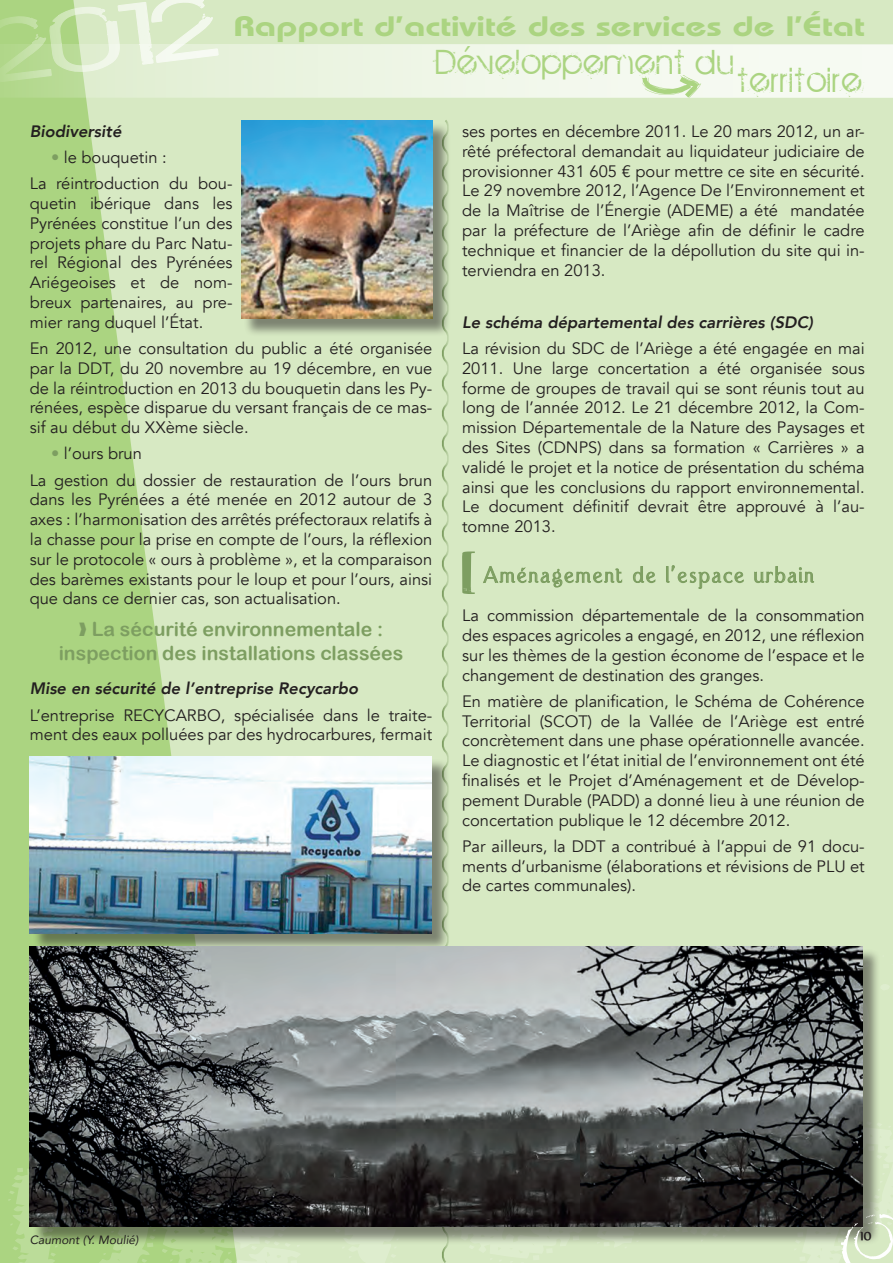
<style>
.page{position:relative;width:893px;height:1263px;background:#d7e9c3}
.page>*{position:absolute;margin:0;border:0;box-sizing:border-box;transform-origin:0 0}
.t1{font:37.8px "BIRTHOFAHERO";letter-spacing:.05em;color:#abd481}
.t2{font:600 28.05px "Bauhaus";color:#abd481;scale:1.37 1}
.t3{font:24px "Port Credit";letter-spacing:.1em;color:#7d9e61;scale:1.05 1}
.t4{font:19.5px/23.4px "Arial Rounded MT Bold";color:#7d9e61;text-align:center}
.t5{font:16.5px/19.8px "Avenir";color:#231f20;text-align:justify}
.t6{font:italic 800 16.5px "Avenir";color:#231f20}
.t7{font:700 16.5px "Port Credit";color:#231f20}
.t8{font:italic 12px "Avenir";color:#231f20}
.s1{color:#7d9e61}
</style>
<div class="page">
<svg style="left:0;top:98px;width:237px;height:1165px;fill:#abd481"></svg>
<svg style="left:0;top:44px;width:893px;height:54px;background:#eef5e5"></svg>
<svg style="left:0;top:0;width:219px;height:84px"></svg>
<svg style="left:483px;top:566px;width:140px;height:22px"></svg>
<svg style="left:633px;top:566px;width:23px;height:17px"></svg>
<svg style="left:666px;top:565px;width:78px;height:24px"></svg>
<svg style="left:754px;top:566px;width:60px;height:17px"></svg>
<svg style="left:442px;top:120px;width:33px;height:1143px"></svg>
<div style="left:243px;top:123px;width:208px;height:214px;background:#231f20;opacity:.5"></div>
<img style="left:241px;top:120px;width:191px;height:198px">
<div style="left:32px;top:758px;width:419px;height:194px;background:#231f20;opacity:.5"></div>
<img style="left:30px;top:756px;width:402px;height:177px">
<svg style="left:642px;top:75px;width:59px;height:23px"></svg>
<div style="left:32px;top:948px;width:849px;height:297px;background:#231f20;opacity:.5"></div>
<img style="left:30px;top:946px;width:832px;height:281px">
<svg style="left:841px;top:1214px;width:52px;height:49px"></svg>
<h2 class="t2" style="left:233px;top:9px;width:462px">Rapport d’activité des services de l’État</h2>
<h1 class="t1" style="left:436px;top:41px;width:299px">Développement du</h1>
<h1 class="t1" style="left:738px;top:59px;width:125px">territoire</h1>
<p class="t6" style="left:30px;top:121px;width:93px">Biodiversité</p>
<p class="t5" style="left:30px;top:145px;width:204px;line-height:26.2px;text-indent:21px"><span class="s1">•</span> le bouquetin :<br>La réintroduction du bou-</p>
<p class="t5" style="left:30px;top:194px;width:204px">quetin ibérique dans les Pyrénées constitue l’un des projets phare du Parc Natu&shy;rel Régional des Pyrénées Ariégeoises et de nom&shy;breux partenaires, au pre&shy;mier rang duquel l’État.</p>
<p class="t5" style="left:30px;top:339px;width:404px">En 2012, une consultation du public a été organisée par la DDT, du 20 novembre au 19 décembre, en vue de la réintroduction en 2013 du bouquetin dans les Py&shy;rénées, espèce disparue du versant français de ce mas&shy;sif au début du XXème siècle.</p>
<p class="t5" style="left:30px;top:441px;width:404px;line-height:26.2px;text-indent:21px"><span class="s1">•</span> l’ours brun<br>La gestion du dossier de restauration de l’ours brun</p>
<p class="t5" style="left:30px;top:490px;width:404px">dans les Pyrénées a été menée en 2012 autour de 3 axes : l’harmonisation des arrêtés préfectoraux relatifs à la chasse pour la prise en compte de l’ours, la réflexion sur le protocole « ours à problème », et la comparaison des barèmes existants pour le loup et pour l’ours, ainsi que dans ce dernier cas, son actualisation.</p>
<p class="t4" style="left:59px;top:617px;width:346px">❱ La sécurité environnementale : inspection des installations classées</p>
<p class="t6" style="left:30px;top:679px;width:330px">Mise en sécurité de l’entreprise Recycarbo</p>
<p class="t5" style="left:30px;top:705px;width:404px">L’entreprise RECYCARBO, spécialisée dans le traite&shy;ment des eaux polluées par des hydrocarbures, fermait</p>
<p class="t5" style="left:462px;top:122px;width:404px">ses portes en décembre 2011. Le 20 mars 2012, un ar&shy;rêté préfectoral demandait au liquidateur judiciaire de provisionner 431 605 € pour mettre ce site en sécurité.<br>Le 29 novembre 2012, l’Agence De l’Environnement et de la Maîtrise de l’Énergie (ADEME) a été mandatée par la préfecture de l’Ariège afin de définir le cadre technique et financier de la dépollution du site qui in&shy;terviendra en 2013.</p>
<p class="t6" style="left:462px;top:312px;width:352px">Le schéma départemental des carrières (SDC)</p>
<p class="t5" style="left:462px;top:339px;width:404px">La révision du SDC de l’Ariège a été engagée en mai 2011. Une large concertation a été organisée sous forme de groupes de travail qui se sont réunis tout au long de l’année 2012. Le 21 décembre 2012, la Com&shy;mission Départementale de la Nature des Paysages et des Sites (CDNPS) dans sa formation « Carrières » a validé le projet et la notice de présentation du schéma ainsi que les conclusions du rapport environnemental.<br>Le document définitif devrait être approuvé à l’au&shy;tomne 2013.</p>
<h3 class="t3" style="left:483px;top:563px;width:316px">Aménagement de l’espace urbain</h3>
<p class="t5" style="left:462px;top:606px;width:404px">La commission départementale de la consommation des espaces agricoles a engagé, en 2012, une réflexion sur les thèmes de la gestion économe de l’espace et le changement de destination des granges.</p>
<p class="t5" style="left:462px;top:692px;width:404px">En matière de planification, le Schéma de Cohérence Territorial (SCOT) de la Vallée de l’Ariège est entré concrètement dans une phase opérationnelle avancée.<br>Le diagnostic et l’état initial de l’environnement ont été finalisés et le Projet d’Aménagement et de Dévelop&shy;pement Durable (PADD) a donné lieu à une réunion de concertation publique le 12 décembre 2012.</p>
<p class="t5" style="left:462px;top:837px;width:404px">Par ailleurs, la DDT a contribué à l’appui de 91 docu&shy;ments d’urbanisme (élaborations et révisions de PLU et de cartes communales).</p>
<p class="t8" style="left:30px;top:1232px;width:110px">Caumont (Y. Moulié)</p>
<p class="t7" style="left:861px;top:1227px;width:13px">10</p>
</div>
